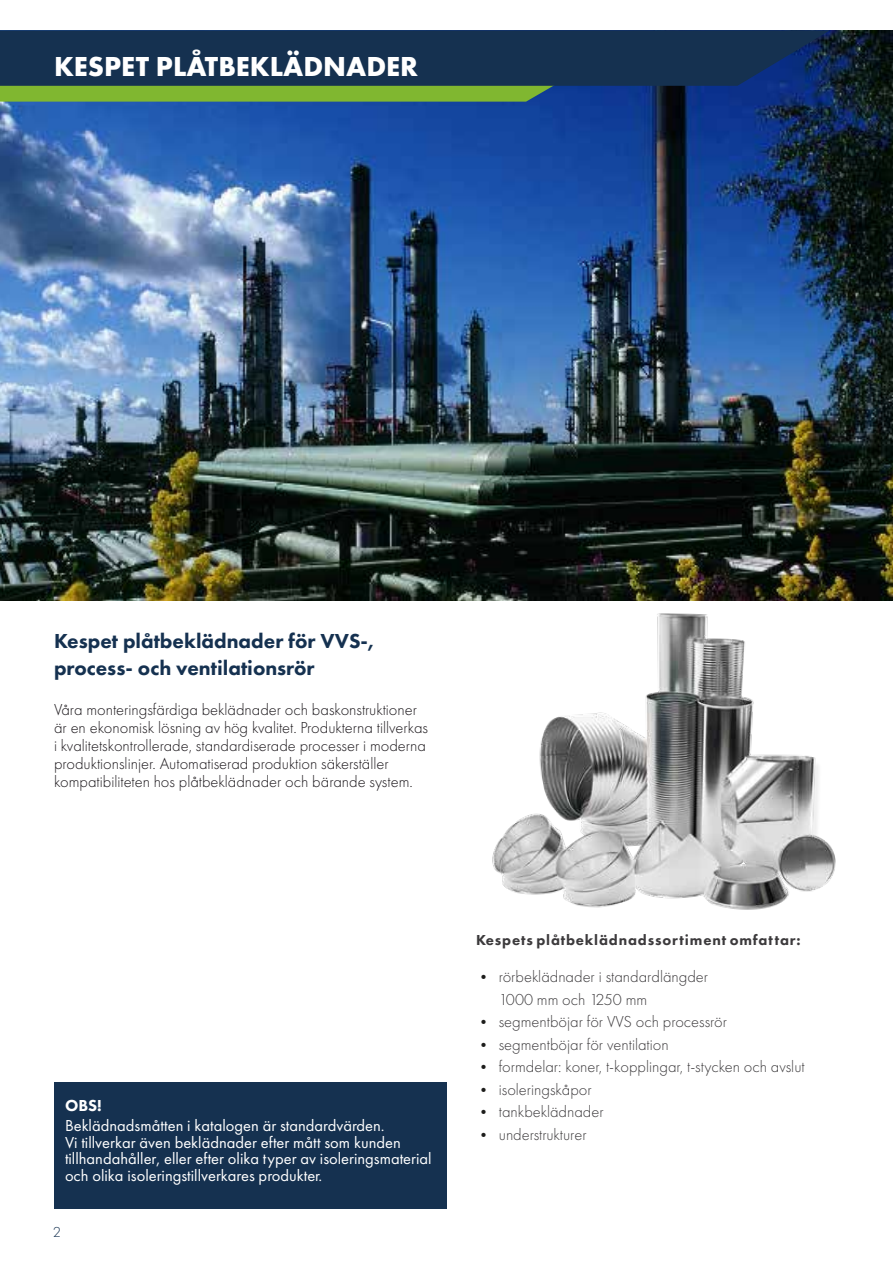
<style>
.page{position:relative;width:893px;height:1263px;background:#fff}
.page>*{position:absolute;margin:0;border:0;box-sizing:border-box;transform-origin:0 0}
.t1{font:700 28.5px "Futura PT";color:#fff}
.t2{font:800 21px/27px "Futura PT";color:#153150}
.t3{font:300 16.5px/18px "Futura PT";color:#1b171b}
.t4{font:300 16.5px/22.5px "Futura PT";color:#3c3a3c}
.t5{font:16.5px/16.5px "Futura PT";color:#fff}
.t6{font:800 16.5px "Futura PT";color:#fff}
.t7{font:800 15px "Futura PT";letter-spacing:.055em;color:#3c3a3c}
.t8{font:300 15px "Futura PT";color:#153150}
.s1{font-size:15px;color:#1d1d1b}
</style>
<div class="page">
<img style="left:0;top:30px;width:893px;height:570px">
<svg style="left:0;top:86px;width:595px;height:16px;background:#73a93c"></svg>
<svg style="left:0;top:30px;width:830px;height:56px;background:#143152"></svg>
<div style="left:54px;top:1082px;width:392px;height:127px;background:#153150"></div>
<img style="left:492px;top:613px;width:344px;height:297px">
<h1 class="t1" style="left:54px;top:48px;width:366px">KESPET PLÅTBEKLÄDNADER</h1>
<p class="t2" style="left:54px;top:627px;width:321px">Kespet plåtbeklädnader för VVS-, process- och ventilationsrör</p>
<p class="t3" style="left:54px;top:701px;width:376px">Våra monteringsfärdiga beklädnader och baskonstruktioner är en ekonomisk lösning av hög kvalitet. Produkterna tillverkas i kvalitetskontrollerade, standardiserade processer i moderna produktionslinjer. Automatiserad produktion säkerställer kompatibiliteten hos plåtbeklädnader och bärande system.</p>
<p class="t6" style="left:65px;top:1095px;width:38px">OBS!</p>
<p class="t5" style="left:65px;top:1117px;width:368px">Beklädnadsmåtten i katalogen är standardvärden.<br>Vi tillverkar även beklädnader efter mått som kunden tillhandahåller, eller efter olika typer av isoleringsmaterial och olika isoleringstillverkares produkter.</p>
<p class="t8" style="left:53px;top:1223px;width:10px">2</p>
<p class="t7" style="left:476px;top:930px;width:326px">Kespets plåtbeklädnadssortiment omfattar:</p>
<p class="t4" style="left:499px;top:965px;width:211px;text-indent:-22px"><span class="s1">•</span> rörbeklädnader i standardlängder<br>1000 mm och 1250 mm</p>
<p class="t4" style="left:476px;top:1010px;width:252px"><span class="s1">•</span> segmentböjar för VVS och processrör</p>
<p class="t4" style="left:476px;top:1033px;width:194px"><span class="s1">•</span> segmentböjar för ventilation</p>
<p class="t4" style="left:476px;top:1055px;width:330px"><span class="s1">•</span> formdelar: koner, t-kopplingar, t-stycken och avslut</p>
<p class="t4" style="left:476px;top:1078px;width:117px"><span class="s1">•</span> isoleringskåpor</p>
<p class="t4" style="left:476px;top:1100px;width:129px"><span class="s1">•</span> tankbeklädnader</p>
<p class="t4" style="left:476px;top:1123px;width:112px"><span class="s1">•</span> understrukturer</p>
</div>
